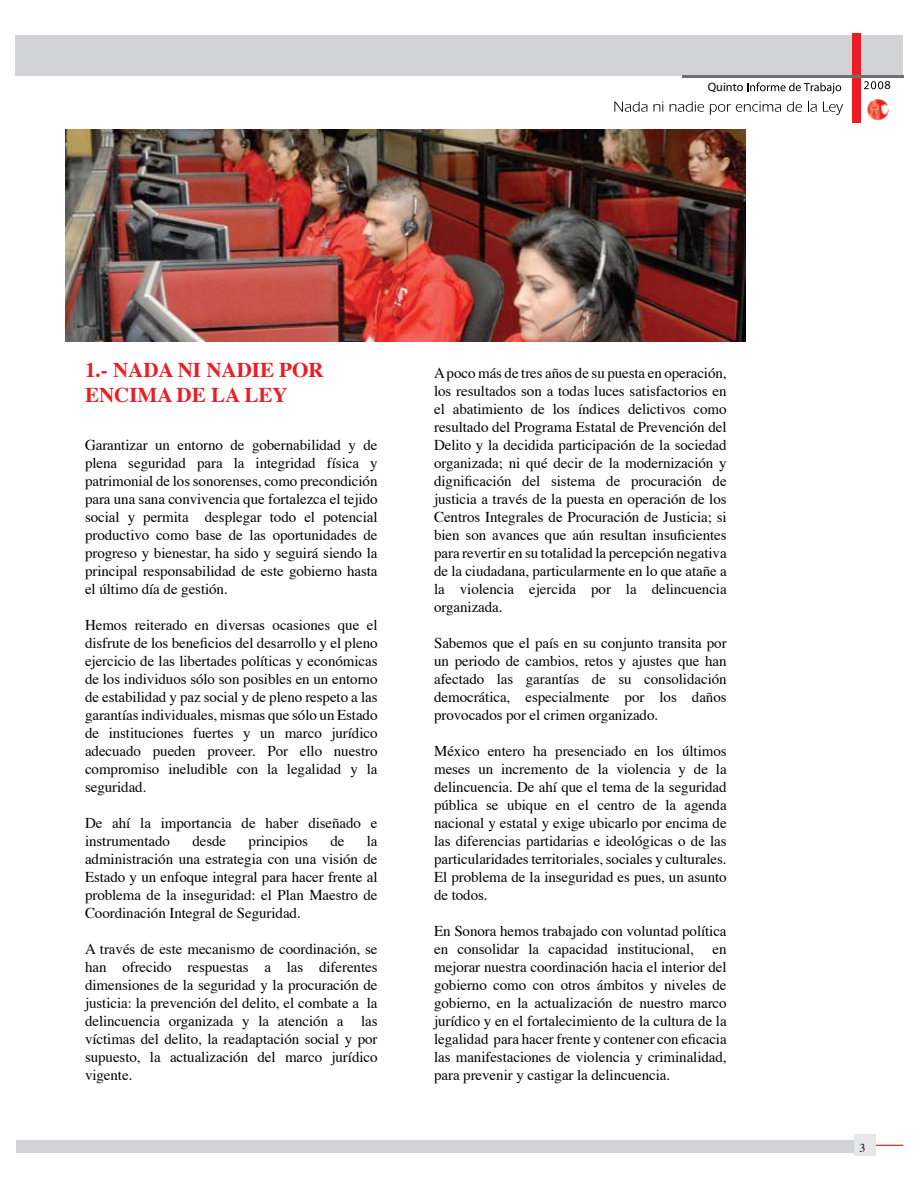
<style>
.page{position:relative;width:918px;height:1188px;background:#fff}
.page>*{position:absolute;margin:0;border:0;box-sizing:border-box;transform-origin:0 0}
.t1{font:700 21px/25.2px "Times";color:#ed1c24}
.t2{font:15px/18px "Times";letter-spacing:-.005em;color:#000;text-align:justify}
.t3{font:12.3px "Myriad Pro";color:#000}
.t4{font:12px "Times";color:#000}
</style>
<div class="page">
<div style="left:16px;top:35px;width:887px;height:41px;background:#d1d3d4"></div>
<div style="left:16px;top:1140px;width:838px;height:13px;background:#d1d3d4"></div>
<hr style="left:873px;top:1145px;width:30px;height:1px;background:#ed1c24">
<div style="left:854px;top:1135px;width:21px;height:21px;background:#e6e7e8"></div>
<div style="left:852px;top:33px;width:9px;height:90px;background:#ed1c24"></div>
<hr style="left:682px;top:75px;width:221px;height:2px;background:#6d6f71">
<img style="left:867px;top:99px;width:22px;height:21px">
<svg style="left:614px;top:102px;width:33px;height:10px"></svg>
<svg style="left:654px;top:102px;width:9px;height:10px"></svg>
<svg style="left:670px;top:102px;width:34px;height:10px"></svg>
<svg style="left:710px;top:102px;width:71px;height:13px"></svg>
<svg style="left:787px;top:102px;width:15px;height:10px"></svg>
<svg style="left:808px;top:102px;width:9px;height:10px"></svg>
<svg style="left:823px;top:102px;width:20px;height:13px"></svg>
<svg style="left:747px;top:82px;width:94px;height:12px"></svg>
<svg style="left:864px;top:81px;width:19px;height:8px"></svg>
<img style="left:65px;top:129px;width:681px;height:213px">
<p class="t3" style="left:708px;top:79px;width:37px">Quinto</p>
<p class="t3" style="left:884px;top:78px;width:8px">8</p>
<h1 class="t1" style="left:85px;top:355px;width:240px">1.- NADA NI NADIE POR<br>ENCIMA DE LA LEY</h1>
<p class="t2" style="left:85px;top:435px;width:294px">Garantizar un entorno de gobernabilidad y de plena seguridad para la integridad física y patrimonial de los sonorenses, como precondición para una sana convivencia que fortalezca el tejido social y permita desplegar todo el potencial productivo como base de las oportunidades de progreso y bienestar, ha sido y seguirá siendo la principal responsabilidad de este gobierno hasta el último día de gestión.</p>
<p class="t2" style="left:85px;top:615px;width:294px">Hemos reiterado en diversas ocasiones que el disfrute de los beneficios del desarrollo y el pleno ejercicio de las libertades políticas y económicas de los individuos sólo son posibles en un entorno de estabilidad y paz social y de pleno respeto a las garantías individuales, mismas que sólo un Estado de instituciones fuertes y un marco jurídico adecuado pueden proveer. Por ello nuestro compromiso ineludible con la legalidad y la seguridad.</p>
<p class="t2" style="left:85px;top:813px;width:294px">De ahí la importancia de haber diseñado e instrumentado</p>
<p class="t2" style="left:85px;top:831px;width:294px;text-indent:282px">la administración una estrategia con una visión de Estado y un enfoque integral para hacer frente al problema de la inseguridad: el Plan Maestro de Coordinación Integral de Seguridad.</p>
<p class="t2" style="left:85px;top:939px;width:294px">A través de este mecanismo de coordinación, se han ofrecido respuestas a las diferentes dimensiones de la seguridad y la procuración de justicia: la prevención del delito, el combate a la delincuencia organizada y la atención a las víctimas del delito, la readaptación social y por supuesto, la actualización del marco jurídico vigente.</p>
<p class="t2" style="left:192px;top:831px;width:35px">desde</p>
<p class="t2" style="left:249px;top:831px;width:61px">principios</p>
<p class="t2" style="left:330px;top:831px;width:16px">de</p>
<p class="t2" style="left:434px;top:363px;width:294px">A poco más de tres años de su puesta en operación, los resultados son a todas luces satisfactorios en el abatimiento de los índices delictivos como resultado del Programa Estatal de Prevención del Delito y la decidida participación de la sociedad organizada; ni qué decir de la modernización y dignificación del sistema de procuración de justicia a través de la puesta en operación de los Centros Integrales de Procuración de Justicia; si bien son avances que aún resultan insuficientes para revertir en su totalidad la percepción negativa de la ciudadana, particularmente en lo que atañe a la violencia ejercida por la delincuencia organizada.</p>
<p class="t2" style="left:434px;top:633px;width:294px">Sabemos que el país en su conjunto transita por un periodo de cambios, retos y ajustes que han afectado las garantías de su consolidación democrática, especialmente por los daños provocados por el crimen organizado.</p>
<p class="t2" style="left:434px;top:741px;width:294px">México entero ha presenciado en los últimos meses un incremento de la violencia y de la delincuencia. De ahí que el tema de la seguridad pública se ubique en el centro de la agenda nacional y estatal y exige ubicarlo por encima de las diferencias partidarias e ideológicas o de las particularidades territoriales, sociales y culturales.<br>El problema de la inseguridad es pues, un asunto de todos.</p>
<p class="t2" style="left:434px;top:921px;width:294px">En Sonora hemos trabajado con voluntad política en consolidar la capacidad institucional, en mejorar nuestra coordinación hacia el interior del gobierno como con otros ámbitos y niveles de gobierno, en la actualización de nuestro marco jurídico y en el fortalecimiento de la cultura de la legalidad para hacer frente y contener con eficacia las manifestaciones de violencia y criminalidad, para prevenir y castigar la delincuencia.</p>
<p class="t4" style="left:860px;top:1137px;width:7px">3</p>
</div>
